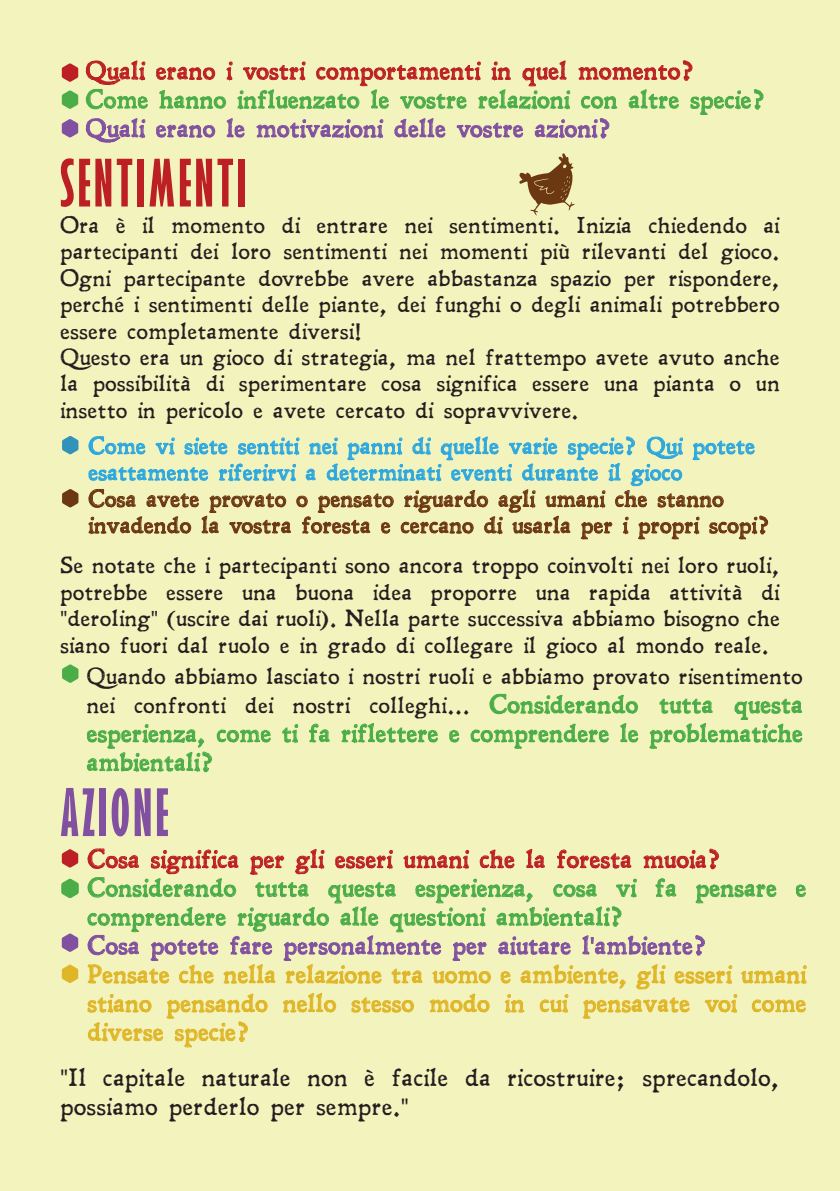
<style>
.page{position:relative;width:840px;height:1191px;background:#fff}
.page>*{position:absolute;margin:0;border:0;box-sizing:border-box;transform-origin:0 0}
.t1{font:700 extra-condensed 60px "Gill Sans";letter-spacing:.05em;color:#bd2024}
.t2{font:700 extra-condensed 60px "Gill Sans";letter-spacing:.05em;color:#8150a0}
.t3{font:24px/28.8px "Leander";color:#e0b629}
.t4{font:24px/28.8px "Leander";color:#4bad47}
.t5{font:24px "Leander";color:#bd2024}
.t6{font:24px/28.8px "Leander";color:#231f20}
.t7{font:24px "Leander";color:#8150a0}
.t8{font:22px/26.4px "Leander";color:#231f20}
.t9{font:22px/26.4px "Leander";color:#2da8df}
.t10{font:22px/26.4px "Leander";color:#6c3812}
.s1{font-family:"Myriad Pro"}
.s2{font-size:24px;color:#4bad47}
.s3{color:#4bad47}
.s4{color:#8150a0}
.s5{font-family:"Myriad Pro";color:#8150a0}
</style>
<div class="page">
<div style="left:0;top:0;width:839px;height:1191px;background:#f3f4bd"></div>
<svg style="left:85px;top:60px;width:63px;height:83px"></svg>
<svg style="left:156px;top:60px;width:608px;height:79px"></svg>
<svg style="left:282px;top:724px;width:17px;height:20px"></svg>
<svg style="left:309px;top:723px;width:21px;height:20px"></svg>
<svg style="left:341px;top:723px;width:97px;height:21px"></svg>
<svg style="left:449px;top:729px;width:10px;height:14px"></svg>
<svg style="left:470px;top:693px;width:168px;height:56px"></svg>
<svg style="left:649px;top:698px;width:153px;height:51px"></svg>
<svg style="left:86px;top:724px;width:185px;height:49px"></svg>
<svg style="left:88px;top:436px;width:680px;height:104px"></svg>
<svg style="left:62px;top:63px;width:16px;height:19px"></svg>
<svg style="left:62px;top:90px;width:16px;height:19px"></svg>
<svg style="left:62px;top:119px;width:16px;height:19px"></svg>
<svg style="left:62px;top:664px;width:16px;height:19px"></svg>
<svg style="left:62px;top:489px;width:16px;height:18px"></svg>
<svg style="left:62px;top:436px;width:16px;height:18px"></svg>
<svg style="left:87px;top:848px;width:720px;height:200px"></svg>
<svg style="left:62px;top:933px;width:16px;height:19px"></svg>
<svg style="left:62px;top:964px;width:16px;height:19px"></svg>
<svg style="left:62px;top:849px;width:16px;height:18px"></svg>
<svg style="left:61px;top:878px;width:18px;height:20px"></svg>
<svg style="left:519px;top:153px;width:55px;height:62px"></svg>
<p class="t5" style="left:85px;top:55px;width:609px">Quali erano i vostri comportamenti in quel momento?</p>
<p class="t4" style="left:85px;top:85px;width:680px">Come hanno influenzato le vostre relazioni con altre specie?</p>
<p class="t7" style="left:85px;top:113px;width:526px">Quali erano le motivazioni delle vostre azioni?</p>
<h1 class="t1" style="left:60px;top:146px;width:187px">SENTIMENTI</h1>
<p class="t8" style="left:60px;top:212px;width:721px">Ora è il momento di entrare nei sentimenti. Inizia chiedendo ai partecipanti dei loro sentimenti nei momenti più rilevanti del gioco.<br>Ogni partecipante dovrebbe avere abbastanza spazio per rispondere, perché i sentimenti delle piante, dei funghi o degli animali potrebbero essere completamente diversi!<br>Questo era un gioco di strategia, ma nel frattempo avete avuto anche la possibilità di sperimentare cosa significa essere una pianta o un insetto in pericolo e avete cercato di sopravvivere.</p>
<p class="t9" style="left:88px;top:433px;width:668px">Come vi siete sentiti nei panni di quelle varie specie? Qui potete esattamente riferirvi a determinati eventi durante il gioco</p>
<p class="t10" style="left:88px;top:486px;width:682px">Cosa avete provato o pensato riguardo agli umani che stanno invadendo la vostra foresta e cercano di usarla per i propri scopi?</p>
<p class="t8" style="left:60px;top:552px;width:721px;text-align:justify">Se notate che i partecipanti sono ancora troppo coinvolti nei loro ruoli, potrebbe essere una buona idea proporre una rapida attività di <span class="s1">"</span>deroling<span class="s1">"</span> (uscire dai ruoli). Nella parte successiva abbiamo bisogno che siano fuori dal ruolo e in grado di collegare il gioco al mondo reale.</p>
<p class="t8" style="left:86px;top:662px;width:717px;line-height:28.8px">Quando abbiamo lasciato i nostri ruoli e abbiamo provato risentimento nei confronti dei nostri colleghi... <span class="s2">Considerando tutta questa</span></p>
<p class="t4" style="left:86px;top:719px;width:717px">esperienza, come ti fa riflettere e comprendere le problematiche ambientali?</p>
<h1 class="t2" style="left:60px;top:776px;width:110px">AZIONE</h1>
<p class="t5" style="left:87px;top:843px;width:634px">Cosa significa per gli esseri umani che la foresta muoia?</p>
<p class="t3" style="left:87px;top:873px;width:720px"><span class="s3">Considerando tutta questa esperienza, cosa vi fa pensare e comprendere riguardo alle questioni ambientali?<br></span><span class="s4">Cosa potete fare personalmente per aiutare l</span><span class="s5">'</span><span class="s4">ambiente?<br></span>Pensate che nella relazione tra uomo e ambiente, gli esseri umani stiano pensando nello stesso modo in cui pensavate voi come diverse specie?</p>
<p class="t6" style="left:60px;top:1063px;width:720px"><span class="s1">"</span>Il capitale naturale non è facile da ricostruire; sprecandolo, possiamo perderlo per sempre.<span class="s1">"</span></p>
</div>
